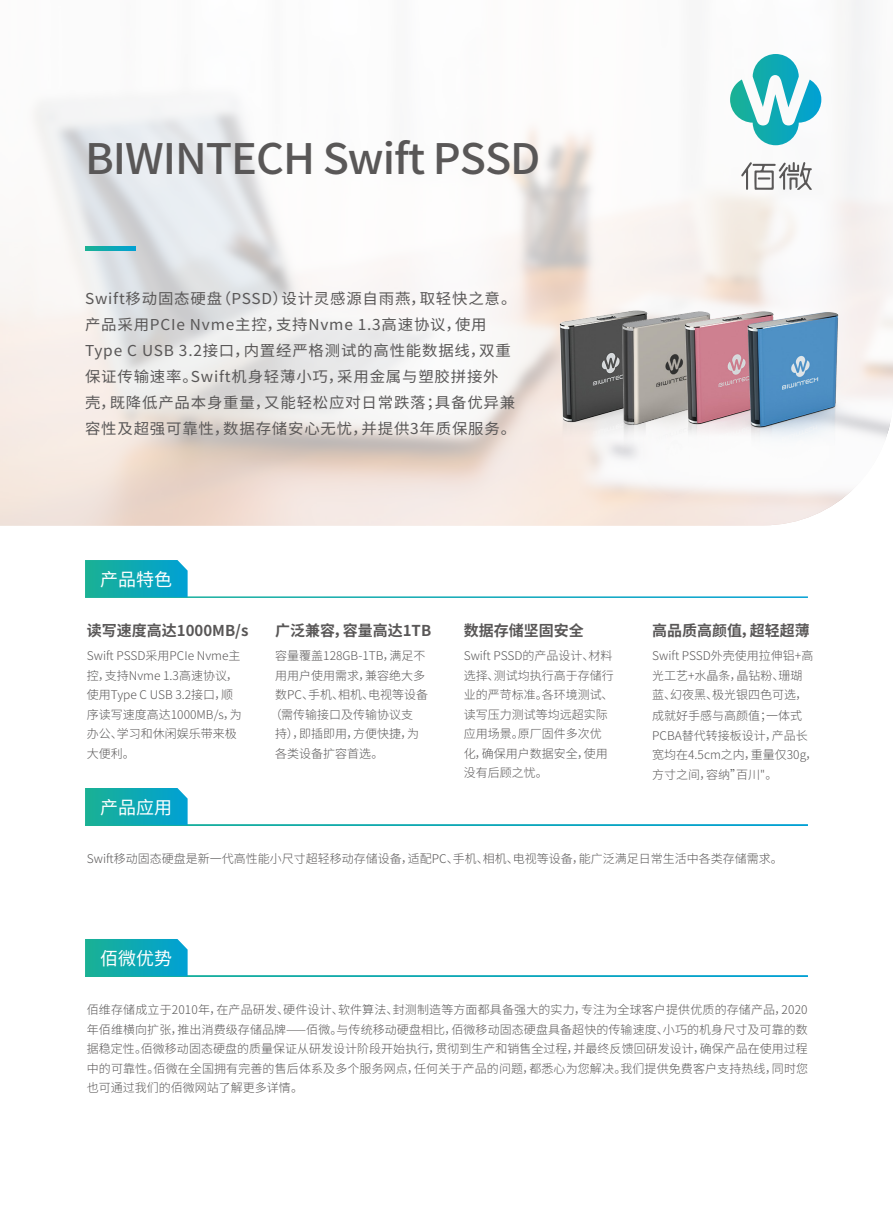
<style>
.page{position:relative;width:893px;height:1212px;background:#fff}
.page>*{position:absolute;margin:0;border:0;box-sizing:border-box;transform-origin:0 0}
.t1{font:500 42px "Source Han Sans CN";letter-spacing:-.025em;color:#595757}
.t2{font:18px "Source Han Sans CN";color:#fff}
.t3{font:15px/25.8px "Source Han Sans CN";letter-spacing:.05em;color:#595757}
.t4{font:700 15px "Source Han Sans CN";color:#595757}
.t5{font:300 12px/19.5px "Source Han Sans CN";color:#595757}
</style>
<div class="page">
<svg style="left:85px;top:560px;width:103px;height:37px;background:#11aab4"></svg>
<svg style="left:0;top:0;width:866px;height:525px;fill:#f8f7f6"></svg>
<svg style="left:730px;top:54px;width:91px;height:91px"></svg>
<svg style="left:85px;top:246px;width:51px;height:4px"></svg>
<svg style="left:85px;top:788px;width:103px;height:37px;background:#11aab4"></svg>
<svg style="left:85px;top:939px;width:103px;height:37px;background:#11aab4"></svg>
<img style="left:488px;top:158px;width:405px;height:368px">
<h1 class="t1" style="left:85px;top:134px;width:457px">BIWINTECH Swift PSSD</h1>
<p class="t3" style="left:85px;top:286px;width:433px">Swift移动固态硬盘（PSSD）设计灵感源自雨燕，取轻快之意。产品采用PCIe Nvme主控，支持Nvme 1.3高速协议，使用Type C USB 3.2接口，内置经严格测试的高性能数据线，双重保证传输速率。Swift机身轻薄小巧，采用金属与塑胶拼接外壳，既降低产品本身重量，又能轻松应对日常跌落；具备优异兼容性及超强可靠性，数据存储安心无忧，并提供3年质保服务。</p>
<h2 class="t2" style="left:100px;top:569px;width:73px">产品特色</h2>
<p class="t4" style="left:87px;top:622px;width:163px">读写速度高达1000MB/s</p>
<p class="t5" style="left:87px;top:646px;width:156px">Swift PSSD采用PCIe Nvme主控，支持Nvme 1.3高速协议，使用Type C USB 3.2接口，顺序读写速度高达1000MB/s，为办公、学习和休闲娱乐带来极大便利。</p>
<h2 class="t2" style="left:100px;top:797px;width:73px">产品应用</h2>
<p class="t4" style="left:275px;top:622px;width:157px">广泛兼容，容量高达1TB</p>
<p class="t5" style="left:275px;top:646px;width:152px">容量覆盖128GB-1TB，满足不</p>
<p class="t5" style="left:275px;top:666px;width:151px">用用户使用需求，兼容绝大多</p>
<p class="t5" style="left:275px;top:685px;width:154px">数PC、手机、相机、电视等设备</p>
<p class="t5" style="left:270px;top:705px;width:145px">（需传输接口及传输协议支</p>
<p class="t5" style="left:275px;top:724px;width:145px">持），即插即用，方便快捷，为</p>
<p class="t5" style="left:275px;top:744px;width:110px">各类设备扩容首选。</p>
<p class="t4" style="left:464px;top:622px;width:121px">数据存储坚固安全</p>
<p class="t5" style="left:464px;top:646px;width:151px">Swift PSSD的产品设计、材料选择、测试均执行高于存储行业的严苛标准。各环境测试、读写压力测试等均远超实际应用场景。原厂固件多次优化，确保用户数据安全，使用没有后顾之忧。</p>
<p class="t4" style="left:652px;top:622px;width:159px">高品质高颜值，超轻超薄</p>
<p class="t5" style="left:652px;top:646px;width:163px">Swift PSSD外壳使用拉伸铝+高光工艺+水晶条，晶钻粉、珊瑚蓝、幻夜黑、极光银四色可选，</p>
<p class="t5" style="left:652px;top:706px;width:167px">成就好手感与高颜值；一体式<br>PCBA替代转接板设计，产品长宽均在4.5cm之内，重量仅30g，方寸之间，容纳”百川"。</p>
<p class="t5" style="left:87px;top:849px;width:698px">Swift移动固态硬盘是新一代高性能小尺寸超轻移动存储设备，适配PC、手机、相机、电视等设备，能广泛满足日常生活中各类存储需求。</p>
<h2 class="t2" style="left:100px;top:948px;width:73px">佰微优势</h2>
<p class="t5" style="left:87px;top:1000px;width:723px;text-align:justify">佰维存储成立于2010年，在产品研发、硬件设计、软件算法、封测制造等方面都具备强大的实力，专注为全球客户提供优质的存储产品，2020年佰维横向扩张，推出消费级存储品牌⸺佰微。与传统移动硬盘相比，佰微移动固态硬盘具备超快的传输速度、小巧的机身尺寸及可靠的数据稳定性。佰微移动固态硬盘的质量保证从研发设计阶段开始执行，贯彻到生产和销售全过程，并最终反馈回研发设计，确保产品在使用过程中的可靠性。佰微在全国拥有完善的售后体系及多个服务网点，任何关于产品的问题，都悉心为您解决。我们提供免费客户支持热线，同时您也可通过我们的佰微网站了解更多详情。</p>
</div>
